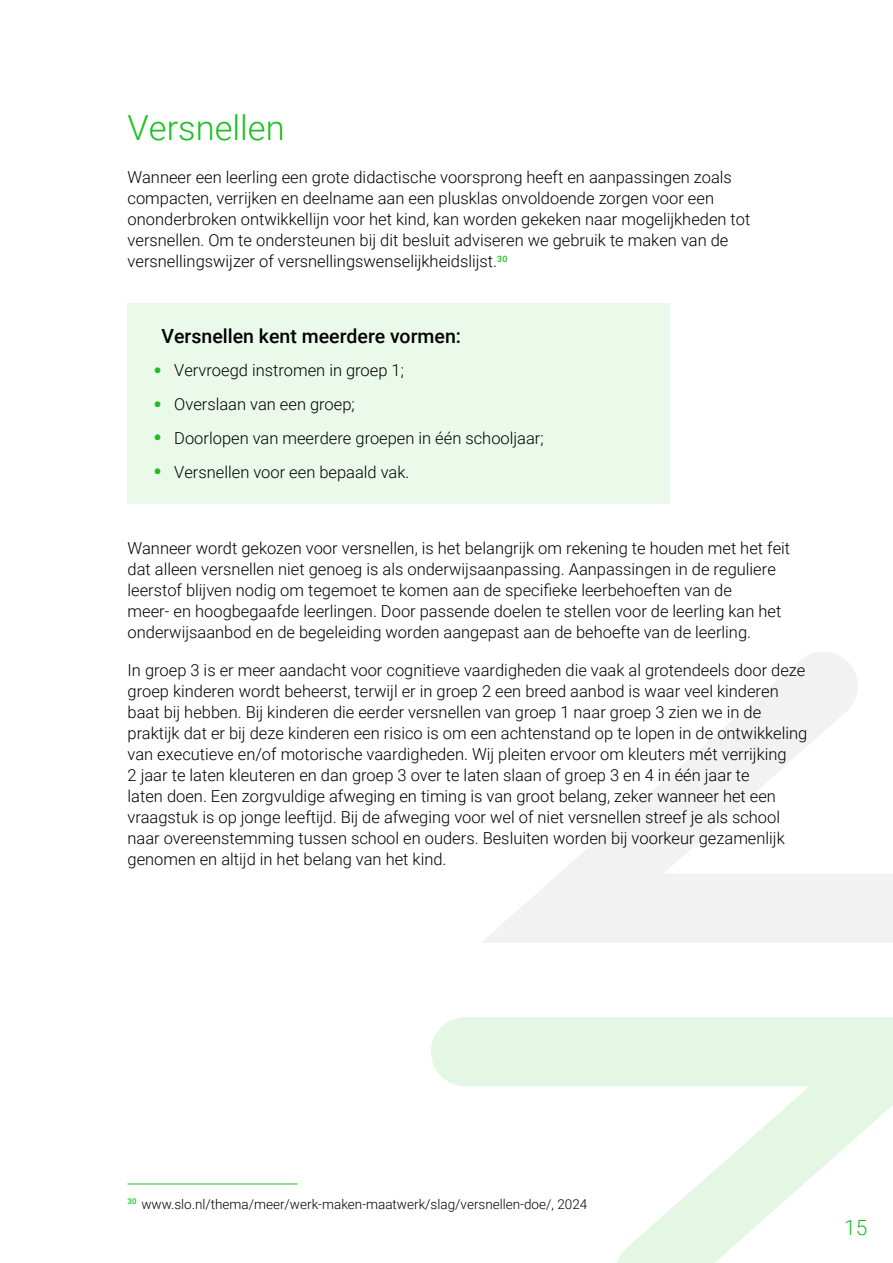
<style>
.page{position:relative;width:893px;height:1263px;background:#fff}
.page>*{position:absolute;margin:0;border:0;box-sizing:border-box;transform-origin:0 0}
.t1{font:300 34.5px "Roboto";color:#1cbf23}
.t2{font:300 21px "Roboto";color:#1cbf23}
.t3{font:500 19.5px "Roboto";color:#000}
.t4{font:300 16.5px/21px "Roboto";color:#000}
.t5{font:300 13.5px "Roboto";color:#000}
.s1{font-size:30px;color:#1cbf23}
</style>
<div class="page">
<div style="left:128px;top:304px;width:542px;height:200px;background:#ebf9eb"></div>
<svg style="left:431px;top:1017px;width:462px;height:246px"></svg>
<svg style="left:482px;top:652px;width:411px;height:291px"></svg>
<hr style="left:128px;top:1183px;width:170px;height:1px;background:#1cbf23">
<h1 class="t1" style="left:128px;top:104px;width:159px">Versnellen</h1>
<p class="t4" style="left:128px;top:166px;width:624px">Wanneer een leerling een grote didactische voorsprong heeft en aanpassingen zoals compacten, verrijken en deelname aan een plusklas onvoldoende zorgen voor een ononderbroken ontwikkellijn voor het kind, kan worden gekeken naar mogelijkheden tot versnellen. Om te ondersteunen bij dit besluit adviseren we gebruik te maken van de versnellingswijzer of versnellingswenselijkheidslijst.<sup>30</sup></p>
<p class="t3" style="left:161px;top:322px;width:301px">Versnellen kent meerdere vormen:</p>
<p class="t4" style="left:153px;top:359px;width:252px"><span class="s1">•</span> Vervroegd instromen in groep 1;</p>
<p class="t4" style="left:153px;top:393px;width:203px"><span class="s1">•</span> Overslaan van een groep;</p>
<p class="t4" style="left:153px;top:427px;width:392px"><span class="s1">•</span> Doorlopen van meerdere groepen in één schooljaar;</p>
<p class="t4" style="left:153px;top:461px;width:258px"><span class="s1">•</span> Versnellen voor een bepaald vak.</p>
<p class="t4" style="left:128px;top:537px;width:664px">Wanneer wordt gekozen voor versnellen, is het belangrijk om rekening te houden met het feit dat alleen versnellen niet genoeg is als onderwijsaanpassing. Aanpassingen in de reguliere leerstof blijven nodig om tegemoet te komen aan de specifieke leerbehoeften van de<br>meer- en hoogbegaafde leerlingen. Door passende doelen te stellen voor de leerling kan het onderwijsaanbod en de begeleiding worden aangepast aan de behoefte van de leerling.</p>
<p class="t4" style="left:128px;top:659px;width:681px">In groep 3 is er meer aandacht voor cognitieve vaardigheden die vaak al grotendeels door deze groep kinderen wordt beheerst, terwijl er in groep 2 een breed aanbod is waar veel kinderen baat bij hebben. Bij kinderen die eerder versnellen van groep 1 naar groep 3 zien we in de praktijk dat er bij deze kinderen een risico is om een achtenstand op te lopen in de ontwikkeling van executieve en/of motorische vaardigheden. Wij pleiten ervoor om kleuters mét verrijking<br>2 jaar te laten kleuteren en dan groep 3 over te laten slaan of groep 3 en 4 in één jaar te<br>laten doen. Een zorgvuldige afweging en timing is van groot belang, zeker wanneer het een vraagstuk is op jonge leeftijd. Bij de afweging voor wel of niet versnellen streef je als school naar overeenstemming tussen school en ouders. Besluiten worden bij voorkeur gezamenlijk genomen en altijd in het belang van het kind.</p>
<p class="t5" style="left:128px;top:1195px;width:461px"><sup>30</sup> www.slo.nl/thema/meer/werk-maken-maatwerk/slag/versnellen-doe/, 2024</p>
<p class="t2" style="left:844px;top:1213px;width:25px">15</p>
</div>
